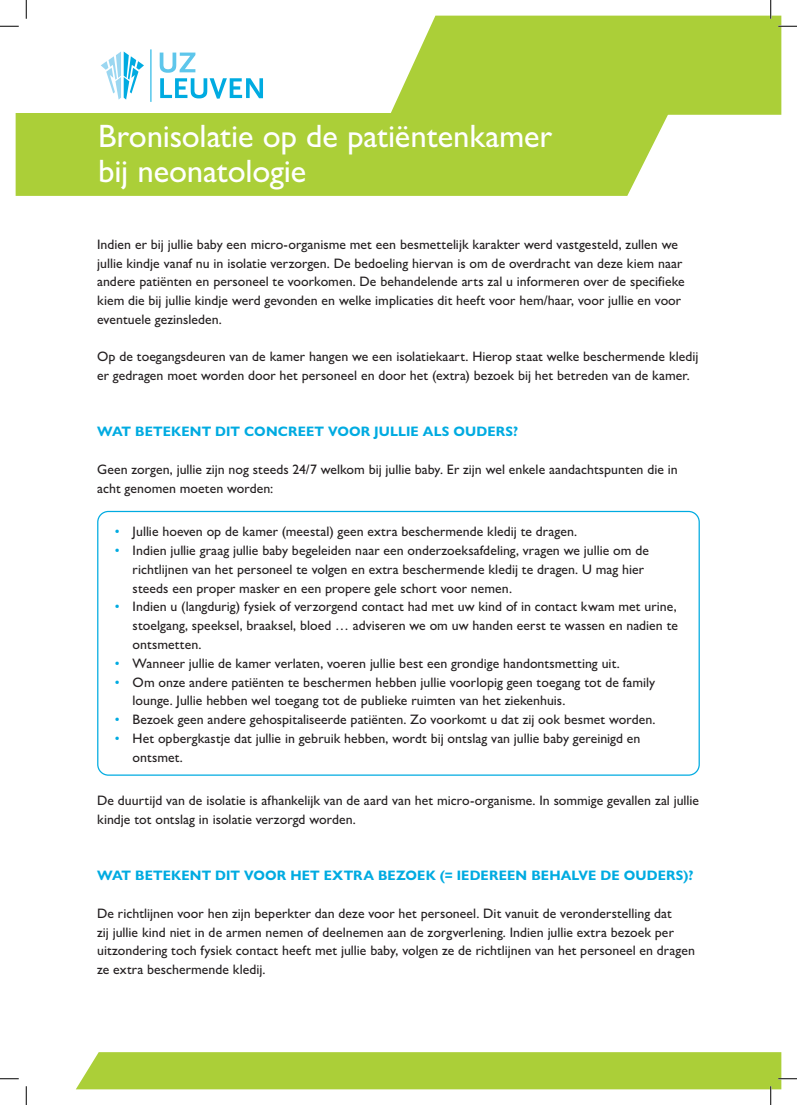
<style>
.page{position:relative;width:797px;height:1105px;background:#fff}
.page>*{position:absolute;margin:0;border:0;box-sizing:border-box;transform-origin:0 0}
.t1{font:500 32.5px/35px "Gill Sans Nova";letter-spacing:-.005em;color:#fff}
.t2{font:500 13.75px/18.8px "Gill Sans Nova";letter-spacing:.005em;color:#231f20}
.t3{font:700 13.75px "Gill Sans Nova";letter-spacing:.01em;color:#00abe1}
.s1{color:#00abe1}
</style>
<div class="page">
<div style="left:391px;top:16px;width:390px;height:99px;background:#abcf38"></div>
<div style="left:16px;top:113px;width:652px;height:83px;background:#abcf38"></div>
<hr style="left:150px;top:49px;width:1px;height:53px;background:#00abe1">
<svg style="left:160px;top:53px;width:103px;height:46px"></svg>
<svg style="left:101px;top:52px;width:43px;height:48px"></svg>
<div style="left:97px;top:511px;width:602px;height:265px;border:1px solid #00abe1;border-radius:11px"></div>
<svg style="left:0;top:25px;width:19px;height:2px"></svg>
<svg style="left:778px;top:25px;width:19px;height:2px"></svg>
<svg style="left:0;top:1078px;width:19px;height:1px"></svg>
<svg style="left:25px;top:0;width:2px;height:19px"></svg>
<svg style="left:25px;top:1086px;width:2px;height:19px"></svg>
<svg style="left:770px;top:0;width:1px;height:19px"></svg>
<svg style="left:76px;top:1052px;width:721px;height:53px"></svg>
<h1 class="t1" style="left:98px;top:118px;width:455px">Bronisolatie op de patiëntenkamer bij neonatologie</h1>
<p class="t2" style="left:97px;top:235px;width:589px">Indien er bij jullie baby een micro-organisme met een besmettelijk karakter werd vastgesteld, zullen we jullie kindje vanaf nu in isolatie verzorgen. De bedoeling hiervan is om de overdracht van deze kiem naar andere patiënten en personeel te voorkomen. De behandelende arts zal u informeren over de specifieke kiem die bij jullie kindje werd gevonden en welke implicaties dit heeft voor hem/haar, voor jullie en voor eventuele gezinsleden.</p>
<p class="t2" style="left:97px;top:347px;width:603px">Op de toegangsdeuren van de kamer hangen we een isolatiekaart. Hierop staat welke beschermende kledij er gedragen moet worden door het personeel en door het (extra) bezoek bij het betreden van de kamer.</p>
<p class="t3" style="left:97px;top:423px;width:422px">WAT BETEKENT DIT CONCREET VOOR JULLIE ALS OUDERS?</p>
<p class="t2" style="left:97px;top:460px;width:582px">Geen zorgen, jullie zijn nog steeds 24/7 welkom bij jullie baby. Er zijn wel enkele aandachtspunten die in acht genomen moeten worden:</p>
<p class="t2" style="left:115px;top:522px;width:463px"><span class="s1">•</span> Jullie hoeven op de kamer (meestal) geen extra beschermende kledij te dragen.</p>
<p class="t2" style="left:133px;top:541px;width:518px;text-indent:-18px"><span class="s1">•</span> Indien jullie graag jullie baby begeleiden naar een onderzoeksafdeling, vragen we jullie om de richtlijnen van het personeel te volgen en extra beschermende kledij te dragen. U mag hier steeds een proper masker en een propere gele schort voor nemen.</p>
<p class="t2" style="left:133px;top:597px;width:547px;text-align:justify;text-indent:-18px"><span class="s1">•</span> Indien u (langdurig) fysiek of verzorgend contact had met uw kind of in contact kwam met urine, stoelgang, speeksel, braaksel, bloed … adviseren we om uw handen eerst te wassen en nadien te ontsmetten.</p>
<p class="t2" style="left:115px;top:653px;width:506px"><span class="s1">•</span> Wanneer jullie de kamer verlaten, voeren jullie best een grondige handontsmetting uit.</p>
<p class="t2" style="left:133px;top:672px;width:524px;text-indent:-18px"><span class="s1">•</span> Om onze andere patiënten te beschermen hebben jullie voorlopig geen toegang tot de family lounge. Jullie hebben wel toegang tot de publieke ruimten van het ziekenhuis.</p>
<p class="t2" style="left:115px;top:710px;width:542px"><span class="s1">•</span> Bezoek geen andere gehospitaliseerde patiënten. Zo voorkomt u dat zij ook besmet worden.</p>
<p class="t2" style="left:133px;top:729px;width:509px;text-indent:-18px"><span class="s1">•</span> Het opbergkastje dat jullie in gebruik hebben, wordt bij ontslag van jullie baby gereinigd en ontsmet.</p>
<p class="t2" style="left:97px;top:791px;width:603px">De duurtijd van de isolatie is afhankelijk van de aard van het micro-organisme. In sommige gevallen zal jullie kindje tot ontslag in isolatie verzorgd worden.</p>
<p class="t3" style="left:97px;top:867px;width:598px">WAT BETEKENT DIT VOOR HET EXTRA BEZOEK (= IEDEREEN BEHALVE DE OUDERS)?</p>
<p class="t2" style="left:97px;top:904px;width:599px">De richtlijnen voor hen zijn beperkter dan deze voor het personeel. Dit vanuit de veronderstelling dat<br>zij jullie kind niet in de armen nemen of deelnemen aan de zorgverlening. Indien jullie extra bezoek per uitzondering toch fysiek contact heeft met jullie baby, volgen ze de richtlijnen van het personeel en dragen ze extra beschermende kledij.</p>
</div>
